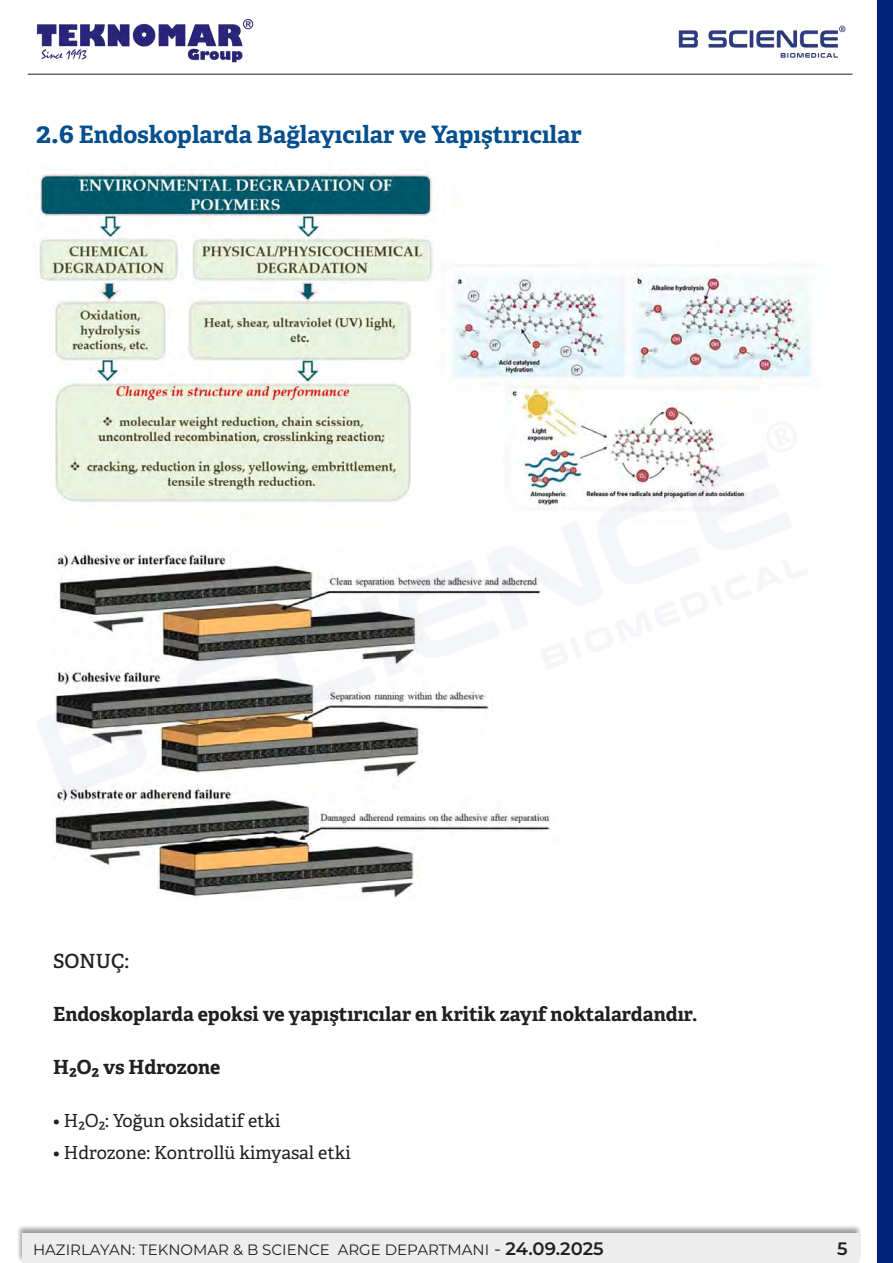
<style>
.page{position:relative;width:893px;height:1263px;background:#fff}
.page>*{position:absolute;margin:0;border:0;box-sizing:border-box;transform-origin:0 0}
.t1{font:700 24px "Adelle";color:#044f8c}
.t2{font:700 19.5px "Adelle";color:#231f20}
.t3{font:600 19.5px "Adelle";color:#231f20}
.t4{font:18px "Adelle";color:#231f20}
.t5{font:600 18px "Montserrat";color:#231f20}
.t6{font:15px "Montserrat";color:#231f20}
.s1{font-size:28.5px}
.s2{font-size:27px}
.s3{font-size:18px}
.s4{font-weight:600;font-size:18px}
</style>
<div class="page">
<div style="left:16px;top:1224px;width:846px;height:39px;background:#231f20;opacity:.44"></div>
<div style="left:22px;top:1233px;width:836px;height:30px;background:#ededed"></div>
<img style="left:36px;top:18px;width:218px;height:45px">
<img style="left:678px;top:25px;width:168px;height:33px">
<hr style="left:28px;top:74px;width:824px;height:1px;background:#231f20">
<img style="left:39px;top:169px;width:773px;height:201px">
<div style="left:877px;top:0;width:16px;height:1263px;background:#002578"></div>
<img style="left:53px;top:370px;width:759px;height:523px">
<p class="t1" style="left:36px;top:119px;width:547px"><span class="s1">2.</span><span class="s2">6</span> Endoskoplarda Bağlayıcılar ve Yapıştırıcılar</p>
<p class="t3" style="left:53px;top:948px;width:78px">SONUÇ:</p>
<p class="t2" style="left:53px;top:1001px;width:646px">Endoskoplarda epoksi ve yapıştırıcılar en kritik zayıf noktalardandır.</p>
<p class="t2" style="left:53px;top:1054px;width:169px">H₂O₂ vs Hdrozone</p>
<p class="t4" style="left:53px;top:1109px;width:229px">• H₂O₂: Yoğun oksidatif etki</p>
<p class="t4" style="left:53px;top:1141px;width:299px">• Hdrozone: Kontrollü kimyasal etki</p>
<p class="t6" style="left:33px;top:1239px;width:572px">HAZIRLAYAN: TEKNOMAR &amp; B SCIENCE ARGE DEPARTMANI <span class="s3">-</span> <span class="s4">24.09.2025</span></p>
<p class="t5" style="left:837px;top:1236px;width:12px">5</p>
</div>
